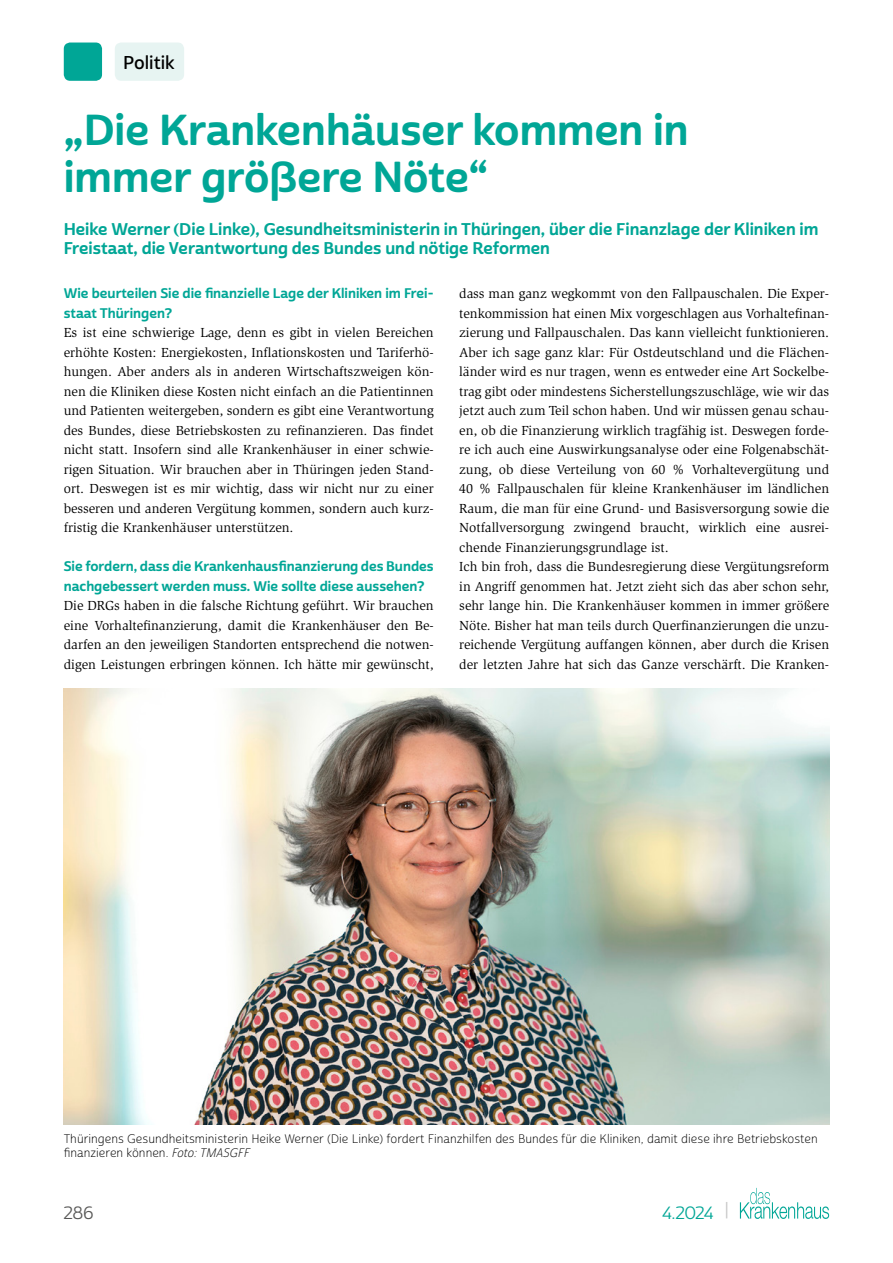
<style>
.page{position:relative;width:893px;height:1263px;background:#fff}
.page>*{position:absolute;margin:0;border:0;box-sizing:border-box;transform-origin:0 0}
.t1{font:42px/46.5px "Cabrito Sans Nor Bol";color:#00a696}
.t2{font:18px "Cabrito Sans Nor Dem";letter-spacing:-.005em;color:#000}
.t3{font:17.25px "Cabrito Sans Nor Reg";color:#00a696}
.t4{font:17.25px "Cabrito Sans Nor Reg";color:#575756}
.t5{font:16.5px/19.5px "Cabrito Sans Nor Bol";color:#00a696}
.t6{font:13.5px/19.5px "Slimbach Std";color:#000;text-align:justify}
.t7{font:13.5px/19.5px "Cabrito Sans Nor Bol";color:#00a696}
.t8{font:12px/13.5px "Cabrito Sans Nor Lig";color:#000}
.s1{font-family:"Cabrito Sans Nor Lig It"}
.s2{font-size:18.9px;color:#c6c6c6}
</style>
<div class="page">
<div style="left:115px;top:43px;width:69px;height:38px;background:#e7f4f2;border-radius:6px"></div>
<svg style="left:740px;top:1188px;width:89px;height:31px"></svg>
<div style="left:64px;top:43px;width:38px;height:38px;background:#00a696;border-radius:6px"></div>
<img style="left:64px;top:688px;width:765px;height:437px">
<h2 class="t2" style="left:123px;top:51px;width:53px">Politik</h2>
<h1 class="t1" style="left:64px;top:108px;width:626px">„Die Krankenhäuser kommen in immer größere Nöte“</h1>
<p class="t5" style="left:64px;top:219px;width:756px">Heike Werner (Die Linke), Gesundheitsministerin in Thüringen, über die Finanzlage der Kliniken im<br>Freistaat, die Verantwortung des Bundes und nötige Reformen</p>
<p class="t7" style="left:64px;top:284px;width:371px">Wie beurteilen Sie die finanzielle Lage der Kliniken im Frei&shy;staat Thüringen?</p>
<p class="t6" style="left:64px;top:323px;width:371px">Es ist eine schwierige Lage, denn es gibt in vielen Bereichen erhöhte Kosten: Energiekosten, Inflationskosten und Tariferhö&shy;hungen. Aber anders als in anderen Wirtschaftszweigen kön&shy;nen die Kliniken diese Kosten nicht einfach an die Patientinnen und Patienten weitergeben, sondern es gibt eine Verantwortung des Bundes, diese Betriebskosten zu refinanzieren. Das findet nicht statt. Insofern sind alle Krankenhäuser in einer schwie&shy;rigen Situation. Wir brauchen aber in Thüringen jeden Stand&shy;ort. Deswegen ist es mir wichtig, dass wir nicht nur zu einer besseren und anderen Vergütung kommen, sondern auch kurz&shy;fristig die Krankenhäuser unterstützen.</p>
<p class="t7" style="left:64px;top:557px;width:371px">Sie fordern, dass die Krankenhausfinanzierung des Bundes nachgebessert werden muss. Wie sollte diese aussehen?</p>
<p class="t6" style="left:64px;top:596px;width:371px">Die DRGs haben in die falsche Richtung geführt. Wir brauchen eine Vorhaltefinanzierung, damit die Krankenhäuser den Be&shy;darfen an den jeweiligen Standorten entsprechend die notwen&shy;digen Leistungen erbringen können. Ich hätte mir gewünscht,</p>
<p class="t6" style="left:459px;top:284px;width:371px;text-align:left">dass man ganz wegkommt von den Fallpauschalen. Die Exper&shy;tenkommission hat einen Mix vorgeschlagen aus Vorhaltefinan&shy;zierung und Fallpauschalen. Das kann vielleicht funktionieren.<br>Aber ich sage ganz klar: Für Ostdeutschland und die Flächen&shy;länder wird es nur tragen, wenn es entweder eine Art Sockelbe&shy;trag gibt oder mindestens Sicherstellungszuschläge, wie wir das jetzt auch zum Teil schon haben. Und wir müssen genau schau&shy;en, ob die Finanzierung wirklich tragfähig ist. Deswegen forde&shy;re ich auch eine Auswirkungsanalyse oder eine Folgenabschät&shy;zung, ob diese Verteilung von 60 % Vorhaltevergütung und 40 % Fallpauschalen für kleine Krankenhäuser im ländlichen Raum, die man für eine Grund- und Basisversorgung sowie die Notfallversorgung zwingend braucht, wirklich eine ausrei&shy;chende Finanzierungsgrundlage ist.<br>Ich bin froh, dass die Bundesregierung diese Vergütungsreform in Angriff genommen hat. Jetzt zieht sich das aber schon sehr, sehr lange hin. Die Krankenhäuser kommen in immer größere Nöte. Bisher hat man teils durch Querfinanzierungen die unzu&shy;reichende Vergütung auffangen können, aber durch die Krisen der letzten Jahre hat sich das Ganze verschärft. Die Kranken-</p>
<p class="t8" style="left:64px;top:1132px;width:756px">Thüringens Gesundheitsministerin Heike Werner (Die Linke) fordert Finanzhilfen des Bundes für die Kliniken, damit diese ihre Betriebskosten finanzieren können. <span class="s1">Foto: TMASGFF</span></p>
<p class="t4" style="left:64px;top:1202px;width:31px">286</p>
<p class="t3" style="left:662px;top:1202px;width:68px">4.2024 <span class="s2">|</span></p>
</div>
